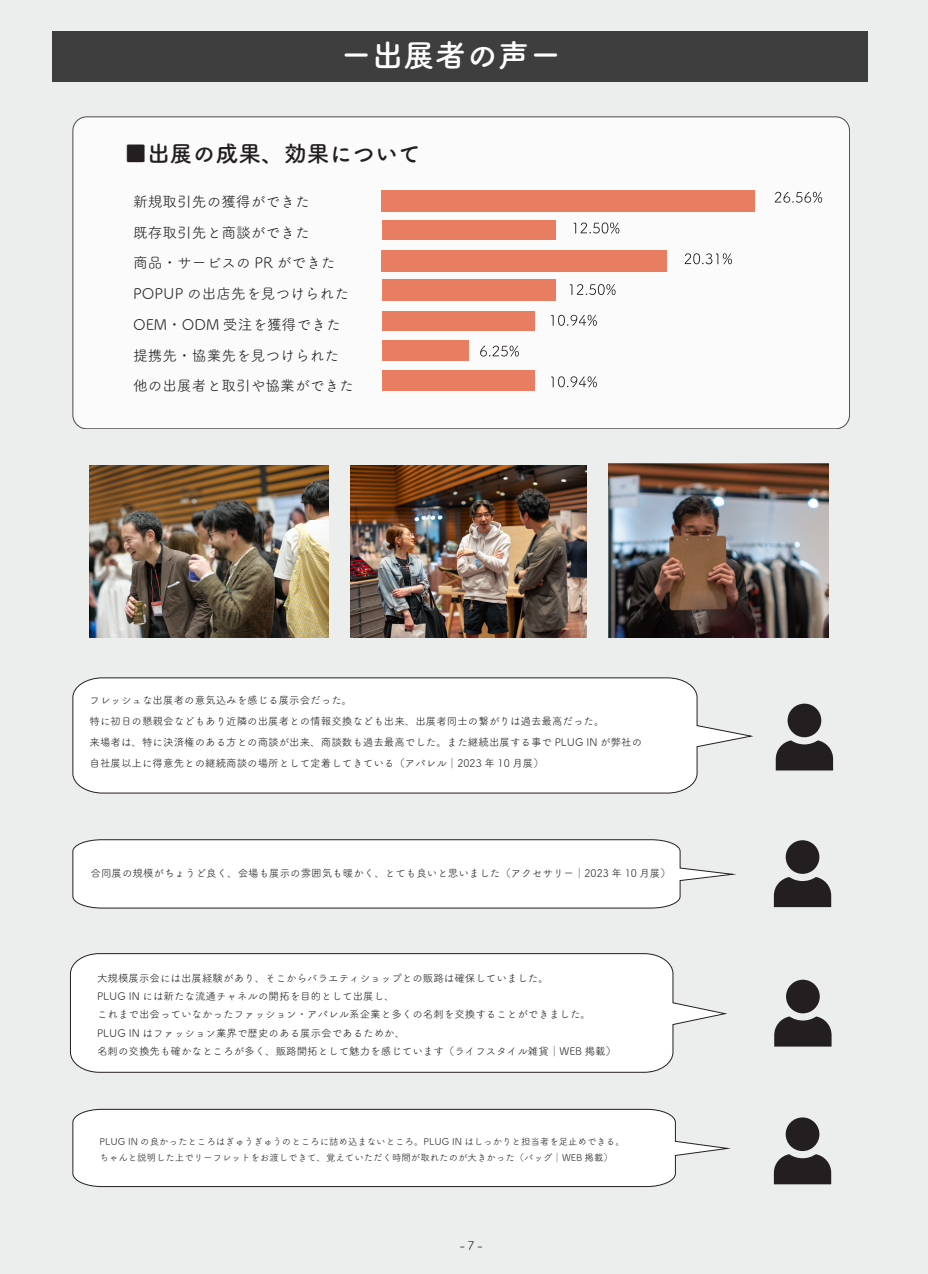
<style>
.page{position:relative;width:928px;height:1274px;background:#fff}
.page>*{position:absolute;margin:0;border:0;box-sizing:border-box;transform-origin:0 0}
.t1{font:31.5px "Tsuku A Rd Gothic Std B";color:#fff}
.t2{font:22.75px "Tsuku A Rd Gothic Std B";color:#231f20}
.t3{font:14.7px/30.8px "Tsuku A Rd Gothic Std R";color:#231f20}
.t4{font:12.25px "Tsuku A Rd Gothic Std R";color:#231f20}
.t5{font:10.5px/18.4px "Tsuku A Rd Gothic Std R";color:#231f20}
.t6{font:9.45px/16.4px "Tsuku A Rd Gothic Std R";color:#231f20}
</style>
<div class="page">
<div style="left:0;top:0;width:927px;height:1274px;background:#eceded"></div>
<img style="left:350px;top:466px;width:236px;height:171px">
<div style="left:52px;top:31px;width:815px;height:51px;background:#3e3e3f"></div>
<div style="left:787px;top:704px;width:33px;height:33px;background:#231f20;border-radius:50%"></div>
<svg style="left:775px;top:740px;width:57px;height:30px;background:#3f3c3d"></svg>
<div style="left:785px;top:840px;width:34px;height:34px;background:#231f20;border-radius:50%"></div>
<svg style="left:773px;top:877px;width:57px;height:30px;background:#3d3a3b"></svg>
<div style="left:785px;top:980px;width:34px;height:33px;background:#231f20;border-radius:50%"></div>
<svg style="left:774px;top:1016px;width:57px;height:30px;background:#3f3c3c"></svg>
<div style="left:785px;top:1117px;width:34px;height:34px;background:#231f20;border-radius:50%"></div>
<svg style="left:773px;top:1154px;width:57px;height:30px;background:#3e3b3c"></svg>
<img style="left:608px;top:464px;width:219px;height:173px">
<img style="left:90px;top:466px;width:238px;height:171px">
<div style="left:73px;top:117px;width:776px;height:312px;background:#fff;border-radius:14px"></div>
<svg style="left:774px;top:192px;width:47px;height:11px"></svg>
<svg style="left:573px;top:223px;width:46px;height:11px"></svg>
<svg style="left:684px;top:253px;width:47px;height:11px"></svg>
<svg style="left:569px;top:284px;width:46px;height:11px"></svg>
<svg style="left:551px;top:315px;width:45px;height:11px"></svg>
<svg style="left:480px;top:346px;width:38px;height:11px"></svg>
<svg style="left:551px;top:376px;width:45px;height:11px"></svg>
<div style="left:381px;top:190px;width:373px;height:22px;background:#e97d62"></div>
<div style="left:381px;top:221px;width:174px;height:19px;background:#e97d62"></div>
<div style="left:381px;top:250px;width:285px;height:21px;background:#e97d62"></div>
<div style="left:381px;top:279px;width:174px;height:22px;background:#e97d62"></div>
<div style="left:381px;top:311px;width:153px;height:20px;background:#e97d62"></div>
<div style="left:381px;top:340px;width:87px;height:21px;background:#e97d62"></div>
<div style="left:381px;top:370px;width:153px;height:21px;background:#e97d62"></div>
<svg style="left:72px;top:677px;width:679px;height:117px;background:#f9f9f9"></svg>
<svg style="left:72px;top:839px;width:661px;height:70px;background:#f6f6f6"></svg>
<svg style="left:69px;top:953px;width:656px;height:120px;background:#f9f9f9"></svg>
<svg style="left:72px;top:1108px;width:656px;height:79px;background:#f7f7f7"></svg>
<h1 class="t1" style="left:340px;top:30px;width:222px">ー出展者の声ー</h1>
<h2 class="t2" style="left:124px;top:135px;width:297px">■出展の成果、効果について</h2>
<h3 class="t3" style="left:133px;top:185px;width:222px">新規取引先の獲得ができた<br>既存取引先と商談ができた<br>商品・サービスの PR ができた<br>POPUP の出店先を見つけられた<br>OEM・ODM 受注を獲得できた提携先・協業先を見つけられた他の出展者と取引や協業ができた</h3>
<p class="t5" style="left:90px;top:689px;width:554px;line-height:21px">フレッシュな出展者の意気込みを感じる展示会だった。<br>特に初日の懇親会などもあり近隣の出展者との情報交換なども出来、出展者同士の繋がりは過去最高だった。<br>来場者は、特に決済権のある方との商談が出来、商談数も過去最高でした。また継続出展する事で PLUG IN が弊社の自社展以上に得意先との継続商談の場所として定着してきている（アパレル│2023 年 10 月展）</p>
<p class="t5" style="left:90px;top:863px;width:581px">合同展の規模がちょうど良く、会場も展示の雰囲気も暖かく、とても良いと思いました（アクセサリー│2023 年 10 月展）</p>
<p class="t5" style="left:97px;top:968px;width:520px">大規模展示会には出展経験があり、そこからバラエティショップとの販路は確保していました。<br>PLUG IN には新たな流通チャネルの開拓を目的として出展し、<br>これまで出会っていなかったファッション・アパレル系企業と多くの名刺を交換することができました。PLUG IN はファッション業界で歴史のある展示会であるためか、<br>名刺の交換先も確かなところが多く、販路開拓として魅力を感じています（ライフスタイル雑貨│WEB 掲載）</p>
<p class="t6" style="left:99px;top:1132px;width:526px">PLUG IN の良かったところはぎゅうぎゅうのところに詰め込まないところ。PLUG IN はしっかりと担当者を足止めできる。ちゃんと説明した上でリーフレットをお渡しできて、覚えていただく時間が取れたのが大きかった（バッグ│WEB 掲載）</p>
<p class="t4" style="left:459px;top:1236px;width:25px">-7-</p>
</div>
